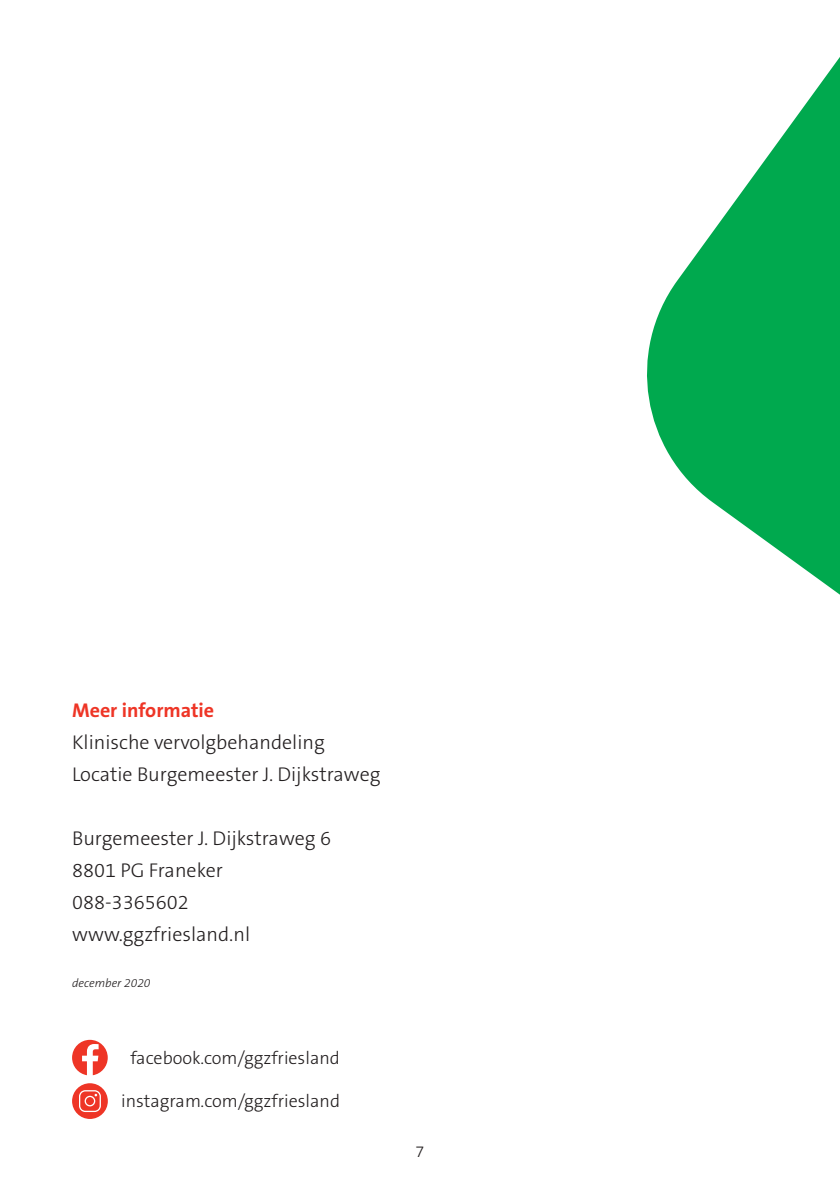
<style>
.page{position:relative;width:840px;height:1191px;background:#fff}
.page>*{position:absolute;margin:0;border:0;box-sizing:border-box;transform-origin:0 0}
.t1{font:300 20px/32px "The Sans B W3";color:#231f20}
.t2{font:700 20px "The Sans B W7";color:#ee3526}
.t3{font:300 18px "The Sans B W3";color:#231f20}
.t4{font:300 16px "The Sans B W3";color:#231f20}
.t5{font:italic 300 12px "The Sans B W3";color:#231f20}
</style>
<div class="page">
<svg style="left:72px;top:1039px;width:36px;height:36px"></svg>
<div style="left:72px;top:1083px;width:36px;height:36px;background:#ee3526;border-radius:50%"></div>
<svg style="left:80px;top:1090px;width:20px;height:21px"></svg>
<div style="left:79px;top:1090px;width:22px;height:22px;border:1px solid #fff;border-radius:6px"></div>
<svg style="left:85px;top:1096px;width:10px;height:9px"></svg>
<div style="left:85px;top:1095px;width:10px;height:11px;border:1px solid #fff;border-radius:50%"></div>
<svg style="left:647px;top:58px;width:192px;height:536px;fill:#00a94e"></svg>
<p class="t2" style="left:72px;top:697px;width:144px">Meer informatie</p>
<p class="t1" style="left:72px;top:726px;width:310px">Klinische vervolgbehandeling<br>Locatie Burgemeester J. Dijkstraweg</p>
<p class="t1" style="left:72px;top:822px;width:260px">Burgemeester J. Dijkstraweg 6<br>8801 PG Franeker<br>088-3365602 www.ggzfriesland.nl</p>
<p class="t5" style="left:72px;top:976px;width:80px">december 2020</p>
<p class="t3" style="left:130px;top:1046px;width:211px">facebook.com/ggzfriesland</p>
<p class="t3" style="left:121px;top:1089px;width:220px">instagram.com/ggzfriesland</p>
<p class="t4" style="left:415px;top:1141px;width:10px">7</p>
</div>
